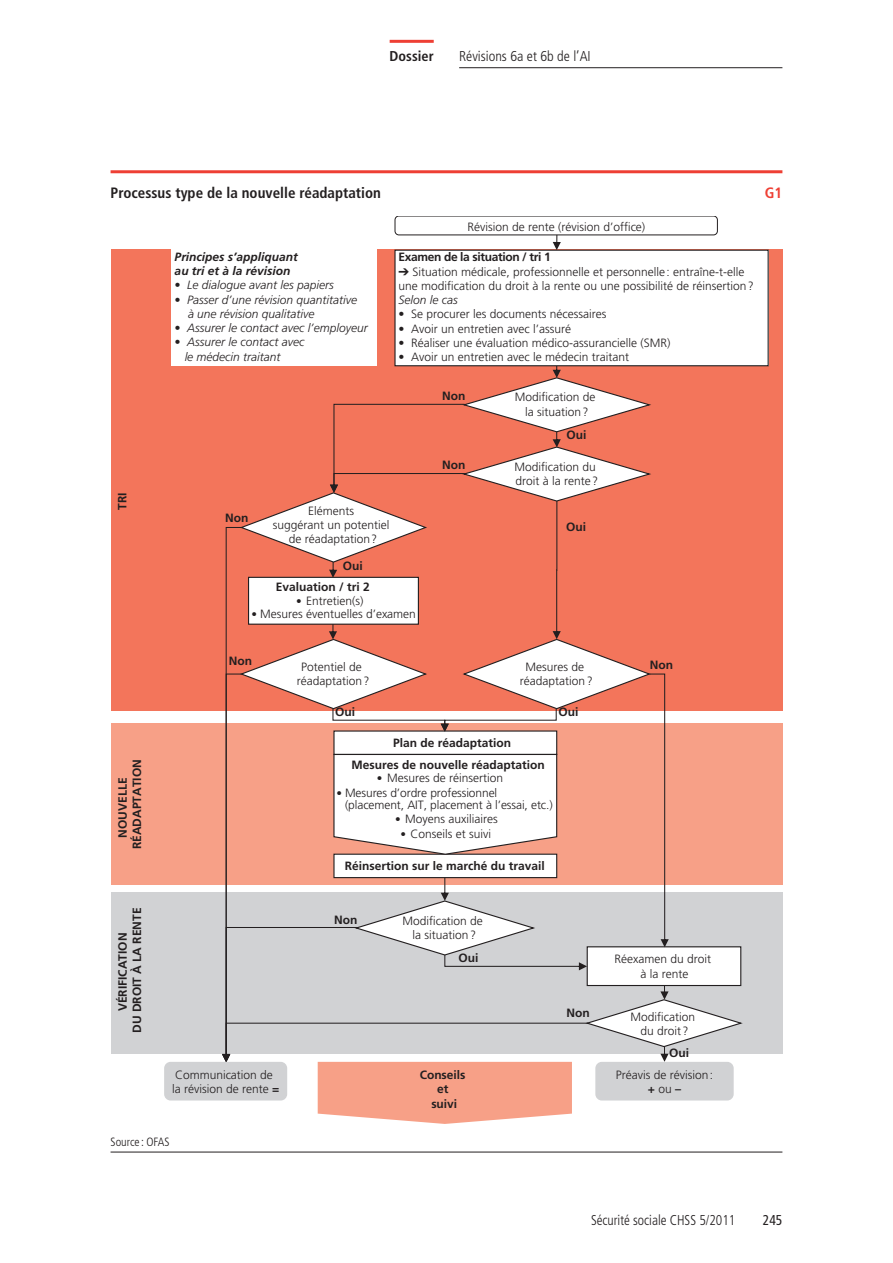
<style>
.page{position:relative;width:893px;height:1263px;background:#fff}
.page>*{position:absolute;margin:0;border:0;box-sizing:border-box;transform-origin:0 0}
.t1{font:700 condensed 15px "Frutiger LT Std";color:#231f20}
.t2{font:700 condensed 15px "Frutiger LT Std";color:#ee3f34}
.t3{font:300 condensed 14.25px "Frutiger LT Std";color:#231f20;scale:.95 1}
.t4{font:300 condensed 14.25px "Frutiger LT Std";color:#231f20}
.t5{font:700 condensed 14.25px "Frutiger LT Std";color:#231f20}
.t6{font:condensed 14.25px "Frutiger LT Std";color:#231f20;scale:.95 1}
.t7{font:300 12px/14.2px "Frutiger LT Std";color:#231f20;text-align:center}
.t8{font:700 12px/14.2px "Frutiger LT Std";color:#231f20;text-align:center}
.t9{font:italic 300 12px/14.2px "Frutiger LT Std";color:#231f20}
.t10{font:italic 700 12px/14.2px "Frutiger LT Std";color:#231f20}
.t11{font:700 12px "Frutiger LT Std";letter-spacing:-.03em;color:#231f20}
.t12{font:300 condensed 12px "Frutiger LT Std";color:#231f20}
.s1{font-size:11.25px}
.s2{font-weight:700}
</style>
<div class="page">
<hr style="left:111px;top:170px;width:671px;height:3px;background:#ee3f34">
<hr style="left:111px;top:1152px;width:671px;height:1px;background:#231f20">
<div style="left:111px;top:723px;width:671px;height:162px;background:#f7a087"></div>
<div style="left:111px;top:892px;width:671px;height:162px;background:#d1d2d4"></div>
<div style="left:111px;top:250px;width:671px;height:461px;background:#f3755b"></div>
<div style="left:395px;top:216px;width:323px;height:19px;border:1px solid #231f20;border-radius:4px"></div>
<svg style="left:553px;top:235px;width:8px;height:15px"></svg>
<div style="left:395px;top:250px;width:373px;height:116px;background:#fff"></div>
<div style="left:394px;top:250px;width:375px;height:116px;border:1px solid #231f20"></div>
<div style="left:164px;top:1062px;width:123px;height:38px;background:#d1d2d4;border-radius:6px"></div>
<div style="left:172px;top:250px;width:205px;height:116px;background:#fff"></div>
<svg style="left:222px;top:363px;width:523px;height:761px"></svg>
<div style="left:249px;top:577px;width:169px;height:47px;background:#fff"></div>
<div style="left:248px;top:577px;width:171px;height:48px;border:1px solid #231f20"></div>
<hr style="left:390px;top:40px;width:44px;height:3px;background:#ee3f34">
<hr style="left:459px;top:67px;width:323px;height:1px;background:#231f20">
<p class="t5" style="left:390px;top:47px;width:46px">Dossier</p>
<p class="t4" style="left:459px;top:48px;width:133px">Révisions 6a et 6b de l’AI</p>
<p class="t1" style="left:111px;top:184px;width:272px">Processus type de la nouvelle réadaptation</p>
<p class="t2" style="left:765px;top:184px;width:19px">G1</p>
<p class="t8" style="left:115px;top:510px;width:19px;rotate:-90deg">TRI</p>
<p class="t8" style="left:116px;top:849px;width:92px;rotate:-90deg">NOUVELLE<br>RÉADAPTATION</p>
<p class="t8" style="left:116px;top:1033px;width:127px;rotate:-90deg">VÉRIFICATION<br>DU DROIT À LA RENTE</p>
<p class="t10" style="left:175px;top:249px;width:125px">Principes s’appliquant au tri et à la révision</p>
<p class="t9" style="left:175px;top:278px;width:161px">• Le dialogue avant les papiers</p>
<p class="t9" style="left:188px;top:292px;width:171px;text-indent:-13px">• Passer d’une révision quantitative à une révision qualitative</p>
<p class="t9" style="left:175px;top:321px;width:195px">• Assurer le contact avec l’employeur</p>
<p class="t9" style="left:185px;top:335px;width:121px;text-indent:-10px">• Assurer le contact avec le médecin traitant</p>
<p class="t7" style="left:467px;top:219px;width:179px">Révision de rente (révision d’office)</p>
<p class="t11" style="left:399px;top:250px;width:154px">Examen de la situation / tri 1</p>
<p class="t7" style="left:399px;top:265px;width:357px;text-align:left">➔ Situation médicale, professionnelle et personnelle: entraîne-t-elle une modification du droit à la rente ou une possibilité de réinsertion?</p>
<p class="t9" style="left:399px;top:293px;width:61px">Selon le cas</p>
<p class="t7" style="left:399px;top:307px;width:209px">• Se procurer les documents nécessaires</p>
<p class="t7" style="left:399px;top:322px;width:174px">• Avoir un entretien avec l’assuré</p>
<p class="t7" style="left:399px;top:336px;width:273px">• Réaliser une évaluation médico-assurancielle (SMR)</p>
<p class="t7" style="left:399px;top:350px;width:232px">• Avoir un entretien avec le médecin traitant</p>
<p class="t8" style="left:225px;top:511px;width:25px">Non</p>
<p class="t7" style="left:273px;top:504px;width:118px">Eléments<br>suggérant un potentiel de réadaptation?</p>
<p class="t8" style="left:343px;top:558px;width:21px">Oui</p>
<p class="t8" style="left:442px;top:389px;width:25px">Non</p>
<p class="t8" style="left:442px;top:458px;width:25px">Non</p>
<p class="t7" style="left:515px;top:390px;width:82px">Modification de la situation?</p>
<p class="t8" style="left:566px;top:427px;width:21px">Oui</p>
<p class="t7" style="left:514px;top:460px;width:85px;text-align:left">Modification du droit à la rente?</p>
<p class="t8" style="left:566px;top:520px;width:21px">Oui</p>
<p class="t8" style="left:276px;top:580px;width:95px">Evaluation / tri 2</p>
<p class="t7" style="left:296px;top:593px;width:69px"><span class="s1">•</span> Entretien(s)</p>
<p class="t7" style="left:251px;top:607px;width:166px"><span class="s1">•</span> Mesures éventuelles d’examen</p>
<p class="t8" style="left:229px;top:654px;width:25px">Non</p>
<p class="t7" style="left:297px;top:660px;width:74px">Potentiel de réadaptation?</p>
<p class="t8" style="left:335px;top:704px;width:21px">Oui</p>
<p class="t8" style="left:393px;top:735px;width:119px">Plan de réadaptation</p>
<p class="t7" style="left:520px;top:660px;width:74px">Mesures de réadaptation?</p>
<p class="t8" style="left:650px;top:658px;width:25px">Non</p>
<p class="t8" style="left:558px;top:704px;width:21px">Oui</p>
<p class="t8" style="left:351px;top:757px;width:195px">Mesures de nouvelle réadaptation</p>
<p class="t7" style="left:377px;top:771px;width:128px"><span class="s1">•</span> Mesures de réinsertion</p>
<p class="t7" style="left:345px;top:787px;width:209px;line-height:12px;text-align:left;text-indent:-9px"><span class="s1">•</span> Mesures d’ordre professionnel (placement, AIT, placement à l’essai, etc.)</p>
<p class="t7" style="left:395px;top:812px;width:104px"><span class="s1">•</span> Moyens auxiliaires</p>
<p class="t7" style="left:400px;top:827px;width:92px"><span class="s1">•</span> Conseils et suivi</p>
<p class="t8" style="left:345px;top:858px;width:201px">Réinsertion sur le marché du travail</p>
<p class="t8" style="left:334px;top:912px;width:25px">Non</p>
<p class="t7" style="left:402px;top:914px;width:82px">Modification de la situation?</p>
<p class="t8" style="left:458px;top:951px;width:21px">Oui</p>
<p class="t8" style="left:566px;top:1005px;width:25px">Non</p>
<p class="t7" style="left:614px;top:952px;width:98px">Réexamen du droit à la rente</p>
<p class="t7" style="left:630px;top:1009px;width:66px">Modification du droit?</p>
<p class="t8" style="left:669px;top:1045px;width:21px">Oui</p>
<p class="t7" style="left:172px;top:1068px;width:109px;text-align:left">Communication de la révision de rente <span class="s2">=</span></p>
<p class="t7" style="left:616px;top:1068px;width:99px">Préavis de révision: <span class="s2">+</span> ou <span class="s2">–</span></p>
<p class="t8" style="left:420px;top:1068px;width:47px">Conseils et<br>suivi</p>
<p class="t12" style="left:111px;top:1135px;width:61px">Source : OFAS</p>
<p class="t3" style="left:591px;top:1212px;width:153px">Sécurité sociale CHSS 5/2011</p>
<p class="t6" style="left:763px;top:1212px;width:22px">245</p>
</div>
